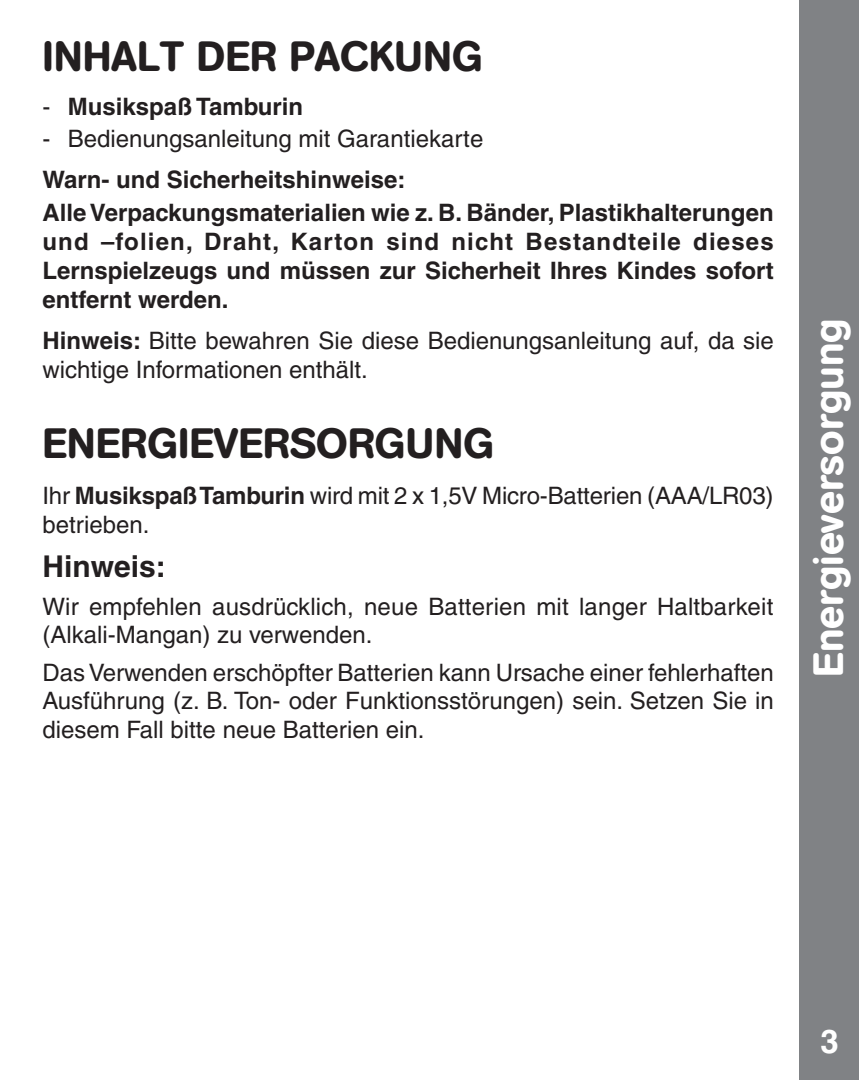
<style>
.page{position:relative;width:859px;height:1080px;background:#fff}
.page>*{position:absolute;margin:0;border:0;box-sizing:border-box;transform-origin:0 0}
.t1{font:500 42px "AG Book Rounded";color:#231f20}
.t2{font:500 42px "AG Book Rounded";color:#fff}
.t3{font:700 30px "Helvetica";color:#231f20}
.t4{font:24px/28.8px "Helvetica";color:#231f20}
.t5{font:700 24px/28.8px "Helvetica";color:#231f20}
.s1{font-weight:400}
.s2{font-weight:700}
</style>
<div class="page">
<div style="left:799px;top:0;width:60px;height:1080px;background:#808285"></div>
<h1 class="t1" style="left:42px;top:32px;width:442px">INHALT DER PACKUNG</h1>
<p class="t5" style="left:42px;top:92px;width:262px"><span class="s1">-</span> Musikspaß Tamburin</p>
<p class="t4" style="left:42px;top:124px;width:442px">- Bedienungsanleitung mit Garantiekarte</p>
<p class="t5" style="left:42px;top:163px;width:733px;line-height:33px">Warn- und Sicherheitshinweise:<br>Alle Verpackungsmaterialien wie z. B. Bänder, Plastikhalterungen</p>
<p class="t5" style="left:42px;top:227px;width:733px;text-align:justify">und –folien, Draht, Karton sind nicht Bestandteile dieses Lernspielzeugs und müssen zur Sicherheit Ihres Kindes sofort entfernt werden.</p>
<p class="t4" style="left:42px;top:326px;width:733px"><span class="s2">Hinweis:</span> Bitte bewahren Sie diese Bedienungsanleitung auf, da sie wichtige Informationen enthält.</p>
<h1 class="t1" style="left:42px;top:419px;width:453px">ENERGIEVERSORGUNG</h1>
<p class="t4" style="left:42px;top:481px;width:733px">Ihr <span class="s2">Musikspaß Tamburin</span> wird mit 2 x 1,5V Micro-Batterien (AAA/LR03) betrieben.</p>
<p class="t3" style="left:42px;top:548px;width:125px">Hinweis:</p>
<p class="t4" style="left:42px;top:592px;width:732px">Wir empfehlen ausdrücklich, neue Batterien mit langer Haltbarkeit (Alkali-Mangan) zu verwenden.</p>
<p class="t4" style="left:42px;top:658px;width:733px;text-align:justify">Das Verwenden erschöpfter Batterien kann Ursache einer fehlerhaften Ausführung (z. B. Ton- oder Funktionsstörungen) sein. Setzen Sie in diesem Fall bitte neue Batterien ein.</p>
<h1 class="t2" style="left:804px;top:677px;width:360px;rotate:-90deg">Energieversorgung</h1>
</div>
